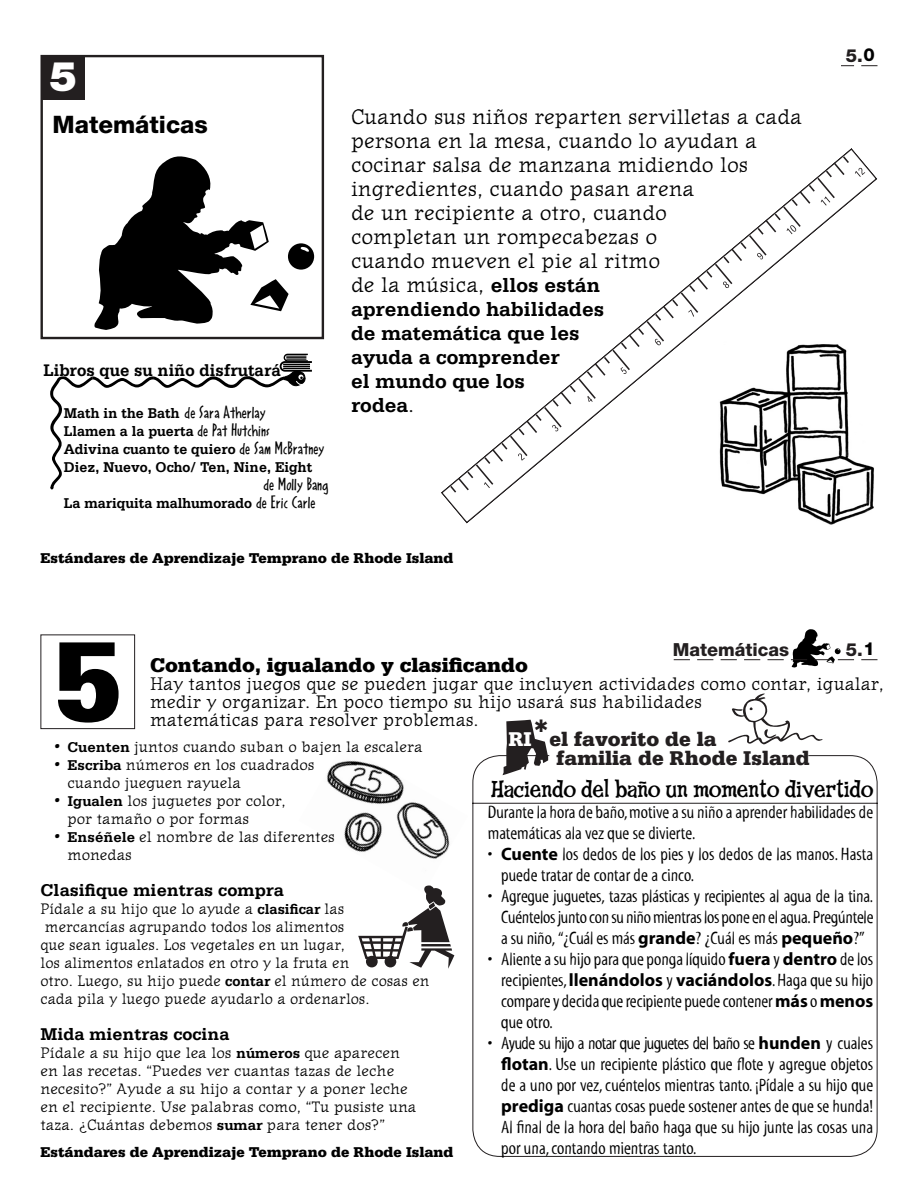
<style>
.page{position:relative;width:918px;height:1188px;background:#fff}
.page>*{position:absolute;margin:0;border:0;box-sizing:border-box;transform-origin:0 0}
.t1{font:900 120px "Serifa";color:#000}
.t2{font:97.5px "Mini Pics Lil Folks";color:#231f20}
.t3{font:900 40.95px "Helvetica Neue";color:#fff}
.t4{font:800 24.15px "Helvetica Neue";color:#000}
.t5{font:24px "Fink Roman";letter-spacing:-.02em;color:#000}
.t6{font:21px/24px "Journal Text";color:#000}
.t7{font:900 21px/19.5px "Serifa";color:#231f20}
.t8{font:900 21px "Serifa";color:#000}
.t9{font:18px/21px "Myriad Tilt";color:#000;text-align:justify}
.t10{font:18px/18px "Journal Text";color:#000}
.t11{font:700 18px "Serifa";color:#000}
.t12{font:18px "Smile ICG Medium";color:#000;scale:.95 1}
.t13{font:800 18px "Helvetica Neue";color:#231f20}
.t14{font:800 18px "Helvetica Neue";color:#000}
.t15{font:700 17.7px "Serifa";color:#000;scale:.95 1}
.t16{font:15px/18px "Journal Text";color:#000}
.t17{font:700 15px/18px "Serifa";color:#000;scale:.95 1}
.t18{font:900 15px "Serifa";color:#000}
.s1{font-family:"Serifa";font-weight:700;font-size:15px}
.s2{font-family:"Smile ICG Medium";font-weight:400;font-size:18px}
.s3{font-family:"Serifa";font-weight:700}
.s4{color:#000}
.s5{color:#fff}
.s6{font-size:18px}
.s7{font-family:"Myriad";font-weight:700}
</style>
<div class="page">
<div style="left:40px;top:634px;width:95px;height:95px;border:1px solid #231f20"></div>
<svg style="left:841px;top:65px;width:37px;height:2px"></svg>
<svg style="left:674px;top:629px;width:204px;height:39px"></svg>
<svg style="left:50px;top:354px;width:262px;height:135px"></svg>
<img style="left:326px;top:760px;width:124px;height:99px">
<div style="left:40px;top:55px;width:284px;height:284px;border:2px solid #231f20"></div>
<div style="left:42px;top:56px;width:43px;height:43px;background:#231f20"></div>
<svg style="left:94px;top:156px;width:220px;height:174px"></svg>
<svg style="left:472px;top:755px;width:406px;height:402px"></svg>
<svg style="left:441px;top:148px;width:436px;height:376px"></svg>
<svg style="left:855px;top:167px;width:10px;height:10px"></svg>
<div style="left:549px;top:754px;width:259px;height:6px;background:#fff"></div>
<img style="left:718px;top:339px;width:159px;height:186px">
<svg style="left:502px;top:719px;width:46px;height:56px"></svg>
<p class="t1" style="left:54px;top:46px;width:68px">5</p>
<p class="t3" style="left:50px;top:62px;width:29px">5</p>
<p class="t4" style="left:53px;top:116px;width:157px">Matemáticas</p>
<p class="t15" style="left:44px;top:365px;width:251px">Libros que su niño disfrutará</p>
<p class="t12" style="left:64px;top:401px;width:214px"><span class="s1">Math in the Bath</span> de Sara Atherlay</p>
<p class="t17" style="left:64px;top:424px;width:276px">Llamen a la puerta <span class="s2">de Pat Hutchins<br></span>Adivina cuanto te quiero <span class="s2">de Sam McBratney<br></span>Diez, Nuevo, Ocho/ Ten, Nine, Eight</p>
<p class="t12" style="left:263px;top:473px;width:70px">de Molly Bang</p>
<p class="t17" style="left:64px;top:496px;width:267px">La mariquita malhumorado <span class="s2">de Eric Carle</span></p>
<p class="t6" style="left:351px;top:107px;width:453px">Cuando sus niños reparten servilletas a cada persona en la mesa, cuando lo ayudan a cocinar salsa de manzana midiendo los ingredientes, cuando pasan arena<br>de un recipiente a otro, cuando<br>completan un rompecabezas o<br>cuando mueven el pie al ritmo<br>de la música, <span class="s3">ellos están<br>aprendiendo habilidades<br>de matemática que les<br>ayuda a comprender<br>el mundo que los<br>rodea</span>.</p>
<p class="t18" style="left:40px;top:552px;width:415px">Estándares de Aprendizaje Temprano de Rhode Island</p>
<p class="t13" style="left:846px;top:49px;width:30px">5.<span class="s4">0</span></p>
<p class="t1" style="left:54px;top:640px;width:68px">5</p>
<p class="t13" style="left:673px;top:643px;width:118px">Matemáticas</p>
<p class="t13" style="left:846px;top:643px;width:30px">5.<span class="s5">0</span></p>
<p class="t14" style="left:863px;top:643px;width:13px">1</p>
<p class="t8" style="left:150px;top:658px;width:380px">Contando, igualando y clasificando</p>
<p class="t10" style="left:150px;top:677px;width:735px">Hay tantos juegos que se pueden jugar que incluyen actividades como contar, igualar, medir y organizar. En poco tiempo su hijo usará sus habilidades<br>matemáticas para resolver problemas.</p>
<p class="t7" style="left:556px;top:731px;width:255px;text-indent:-48px"><span class="s5">RI</span> el favorito de la<br>familia de Rhode Island</p>
<p class="t16" style="left:54px;top:739px;width:370px"><span class="s6">•</span> <span class="s3">Cuenten</span> juntos cuando suban o bajen la escalera</p>
<p class="t16" style="left:68px;top:757px;width:249px;text-indent:-14px"><span class="s6">•</span> <span class="s3">Escriba</span> números en los cuadrados cuando jueguen rayuela</p>
<p class="t16" style="left:68px;top:793px;width:220px;text-indent:-14px"><span class="s6">•</span> <span class="s3">Igualen</span> los juguetes por color, por tamaño o por formas</p>
<p class="t16" style="left:68px;top:829px;width:269px;text-indent:-14px"><span class="s6">•</span> <span class="s3">Enséñele</span> el nombre de las diferentes monedas</p>
<p class="t11" style="left:40px;top:884px;width:245px">Clasifique mientras compra</p>
<p class="t16" style="left:40px;top:901px;width:390px">Pídale a su hijo que lo ayude a <span class="s3">clasificar</span> las<br>mercancías agrupando todos los alimentos<br>que sean iguales. Los vegetales en un lugar,<br>los alimentos enlatados en otro y la fruta en<br>otro. Luego, su hijo puede <span class="s3">contar</span> el número de cosas en cada pila y luego puede ayudarlo a ordenarlos.</p>
<p class="t11" style="left:40px;top:1028px;width:191px">Mida mientras cocina</p>
<p class="t16" style="left:40px;top:1045px;width:377px">Pídale a su hijo que lea los <span class="s3">números</span> que aparecen en las recetas. “Puedes ver cuantas tazas de leche necesito?” Ayude a su hijo a contar y a poner leche en el recipiente. Use palabras como, “Tu pusiste una taza. ¿Cuántas debemos <span class="s3">sumar</span> para tener dos?”</p>
<p class="t5" style="left:491px;top:780px;width:384px">Haciendo del baño un momento divertido</p>
<p class="t9" style="left:488px;top:803px;width:387px">Durante la hora de baño, motive a su niño a aprender habilidades de matemáticas ala vez que se divierte.</p>
<p class="t9" style="left:501px;top:845px;width:374px;text-indent:-14px">• <span class="s7">Cuente</span> los dedos de los pies y los dedos de las manos. Hasta puede tratar de contar de a cinco.</p>
<p class="t9" style="left:501px;top:887px;width:374px;text-indent:-14px">• Agregue juguetes, tazas plásticas y recipientes al agua de la tina.<br>Cuéntelos junto con su niño mientras los pone en el agua. Pregúntele a su niño, “¿Cuál es más <span class="s7">grande</span>? ¿Cuál es más <span class="s7">pequeño</span>?”</p>
<p class="t9" style="left:501px;top:950px;width:374px;text-indent:-13px">• Aliente a su hijo para que ponga líquido <span class="s7">fuera</span> y <span class="s7">dentro</span> de los recipientes, <span class="s7">llenándolos</span> y <span class="s7">vaciándolos</span>. Haga que su hijo compare y decida que recipiente puede contener <span class="s7">más</span> o <span class="s7">menos </span>que otro.</p>
<p class="t9" style="left:501px;top:1034px;width:374px;text-indent:-14px">• Ayude su hijo a notar que juguetes del baño se <span class="s7">hunden</span> y cuales <span class="s7">flotan</span>. Use un recipiente plástico que flote y agregue objetos de a uno por vez, cuéntelos mientras tanto. ¡Pídale a su hijo que <span class="s7">prediga</span> cuantas cosas puede sostener antes de que se hunda!<br>Al final de la hora del baño haga que su hijo junte las cosas una por una, contando mientras tanto.</p>
<p class="t2" style="left:357px;top:884px;width:101px">&amp;</p>
<p class="t18" style="left:40px;top:1146px;width:415px">Estándares de Aprendizaje Temprano de Rhode Island</p>
</div>
